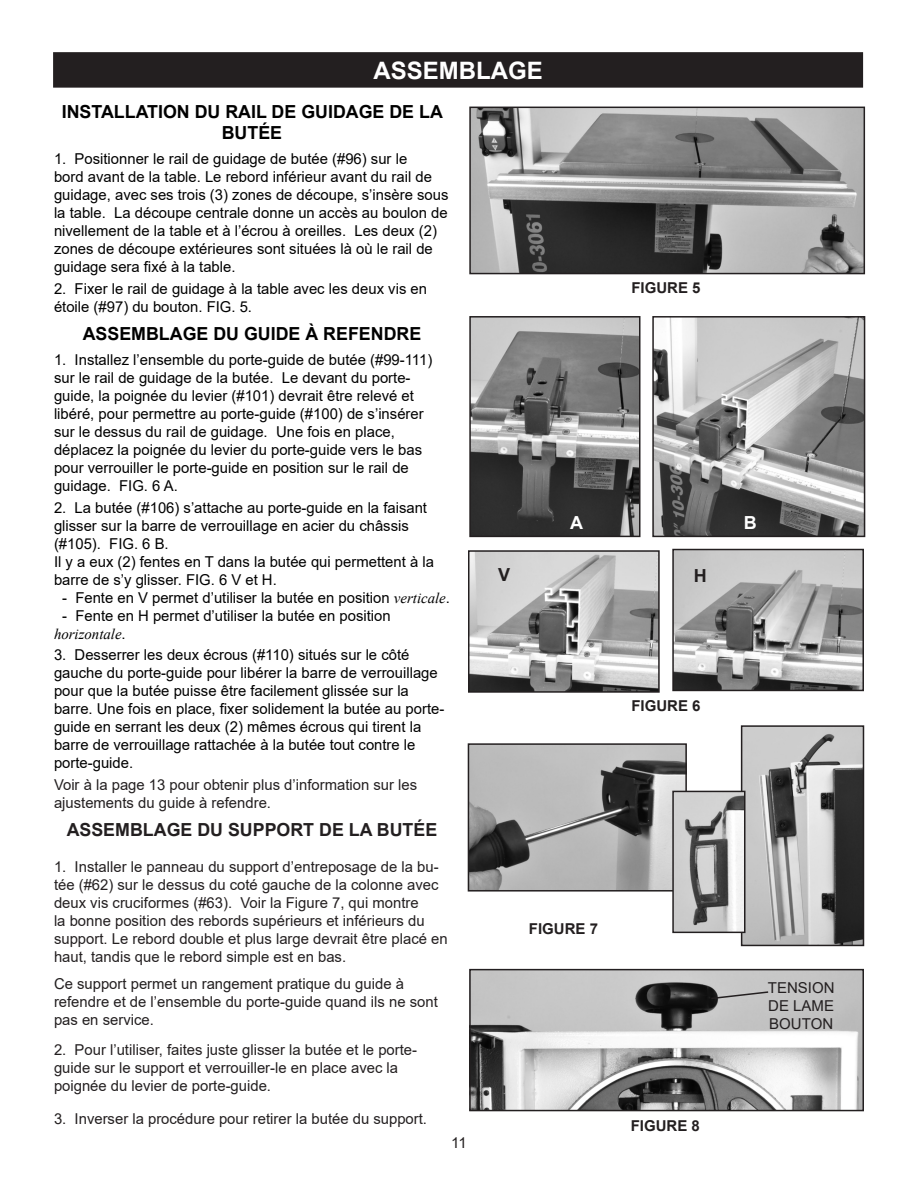
<style>
.page{position:relative;width:918px;height:1188px;background:#fff}
.page>*{position:absolute;margin:0;border:0;box-sizing:border-box;transform-origin:0 0}
.t1{font:700 24px "Arial";color:#fff}
.t2{font:700 18px/21.6px "Arial";color:#000;text-align:center}
.t3{font:700 18px "Arial";color:#231f20}
.t4{font:700 18px "Arial";color:#fff}
.t5{font:15px/18px "Arial";color:#000}
.t6{font:15px/18px "Arial";color:#231f20}
.t7{font:700 15px "Arial";color:#231f20}
.t8{font:italic 15px "Times New Roman";color:#000}
.s1{font-family:"Times New Roman";font-style:italic}
.s2{font-family:"Arial";font-style:normal}
</style>
<div class="page">
<div style="left:54px;top:53px;width:808px;height:34px;background:#231f20"></div>
<div style="left:53px;top:52px;width:810px;height:36px;border:2px solid #231f20"></div>
<img style="left:472px;top:110px;width:390px;height:161px">
<div style="left:469px;top:107px;width:396px;height:167px;border:2px solid #231f20"></div>
<img style="left:655px;top:319px;width:207px;height:215px">
<div style="left:652px;top:316px;width:213px;height:221px;border:2px solid #231f20"></div>
<img style="left:472px;top:972px;width:389px;height:136px">
<div style="left:469px;top:969px;width:395px;height:142px;border:2px solid #231f20"></div>
<svg style="left:710px;top:990px;width:60px;height:10px"></svg>
<img style="left:472px;top:319px;width:165px;height:215px">
<div style="left:469px;top:316px;width:171px;height:221px;border:2px solid #231f20"></div>
<img style="left:471px;top:746px;width:213px;height:143px">
<div style="left:468px;top:743px;width:219px;height:149px;border:2px solid #231f20"></div>
<img style="left:744px;top:728px;width:117px;height:215px">
<div style="left:741px;top:725px;width:123px;height:221px;border:2px solid #231f20"></div>
<img style="left:675px;top:794px;width:68px;height:136px">
<div style="left:672px;top:791px;width:74px;height:142px;border:2px solid #231f20"></div>
<img style="left:471px;top:553px;width:186px;height:137px">
<div style="left:468px;top:550px;width:192px;height:143px;border:2px solid #231f20"></div>
<img style="left:675px;top:552px;width:186px;height:136px">
<div style="left:672px;top:549px;width:192px;height:142px;border:2px solid #231f20"></div>
<h1 class="t1" style="left:373px;top:54px;width:171px">ASSEMBLAGE</h1>
<p class="t2" style="left:62px;top:101px;width:383px">INSTALLATION DU RAIL DE GUIDAGE DE LA<br>BUTÉE</p>
<p class="t5" style="left:54px;top:150px;width:396px">1. Positionner le rail de guidage de butée (#96) sur le<br>bord avant de la table. Le rebord inférieur avant du rail de guidage, avec ses trois (3) zones de découpe, s’insère sous la table. La découpe centrale donne un accès au boulon de nivellement de la table et à l’écrou à oreilles. Les deux (2) zones de découpe extérieures sont situées là où le rail de guidage sera fixé à la table.</p>
<p class="t5" style="left:54px;top:279px;width:375px">2. Fixer le rail de guidage à la table avec les deux vis en étoile (#97) du bouton. FIG. 5.</p>
<p class="t2" style="left:83px;top:323px;width:340px">ASSEMBLAGE DU GUIDE À REFENDRE</p>
<p class="t5" style="left:54px;top:350px;width:380px">1. Installez l’ensemble du porte-guide de butée (#99-111) sur le rail de guidage de la butée. Le devant du porte&shy;guide, la poignée du levier (#101) devrait être relevé et libéré, pour permettre au porte-guide (#100) de s’insérer sur le dessus du rail de guidage. Une fois en place, déplacez la poignée du levier du porte-guide vers le bas pour verrouiller le porte-guide en position sur le rail de guidage. FIG. 6 A.</p>
<p class="t5" style="left:54px;top:498px;width:381px">2. La butée (#106) s’attache au porte-guide en la faisant glisser sur la barre de verrouillage en acier du châssis (#105). FIG. 6 B.<br>Il y a eux (2) fentes en T dans la butée qui permettent à la barre de s’y glisser. FIG. 6 V et H.</p>
<p class="t5" style="left:62px;top:588px;width:389px">- Fente en V permet d’utiliser la butée en position <span class="s1">verticale</span>.</p>
<p class="t5" style="left:62px;top:606px;width:330px">- Fente en H permet d’utiliser la butée en position</p>
<p class="t8" style="left:54px;top:623px;width:73px">horizontale<span class="s2">.</span></p>
<p class="t5" style="left:54px;top:646px;width:392px">3. Desserrer les deux écrous (#110) situés sur le côté gauche du porte-guide pour libérer la barre de verrouillage pour que la butée puisse être facilement glissée sur la barre. Une fois en place, fixer solidement la butée au porte&shy;guide en serrant les deux (2) mêmes écrous qui tirent la barre de verrouillage rattachée à la butée tout contre le porte-guide.</p>
<p class="t6" style="left:54px;top:776px;width:365px">Voir à la page 13 pour obtenir plus d’information sur les ajustements du guide à refendre.</p>
<p class="t3" style="left:67px;top:817px;width:372px">ASSEMBLAGE DU SUPPORT DE LA BUTÉE</p>
<p class="t6" style="left:54px;top:858px;width:395px">1. Installer le panneau du support d’entreposage de la bu&shy;tée (#62) sur le dessus du coté gauche de la colonne avec deux vis cruciformes (#63). Voir la Figure 7, qui montre<br>la bonne position des rebords supérieurs et inférieurs du support. Le rebord double et plus large devrait être placé en haut, tandis que le rebord simple est en bas.</p>
<p class="t6" style="left:54px;top:975px;width:385px">Ce support permet un rangement pratique du guide à refendre et de l’ensemble du porte-guide quand ils ne sont pas en service.</p>
<p class="t6" style="left:54px;top:1041px;width:365px">2. Pour l’utiliser, faites juste glisser la butée et le porte&shy;guide sur le support et verrouiller-le en place avec la poignée du levier de porte-guide.</p>
<p class="t6" style="left:54px;top:1110px;width:375px">3. Inverser la procédure pour retirer la butée du support.</p>
<p class="t6" style="left:451px;top:1133px;width:17px">11</p>
<p class="t7" style="left:631px;top:277px;width:71px">FIGURE 5</p>
<p class="t4" style="left:570px;top:510px;width:14px">A</p>
<p class="t3" style="left:498px;top:562px;width:14px">V</p>
<p class="t3" style="left:694px;top:563px;width:14px">H</p>
<p class="t7" style="left:631px;top:696px;width:71px">FIGURE 6</p>
<p class="t7" style="left:529px;top:918px;width:71px">FIGURE 7</p>
<p class="t7" style="left:631px;top:1115px;width:71px">FIGURE 8</p>
<p class="t4" style="left:744px;top:510px;width:14px">B</p>
<p class="t6" style="left:768px;top:978px;width:68px;text-align:justify">TENSION DE LAME BOUTON</p>
</div>
